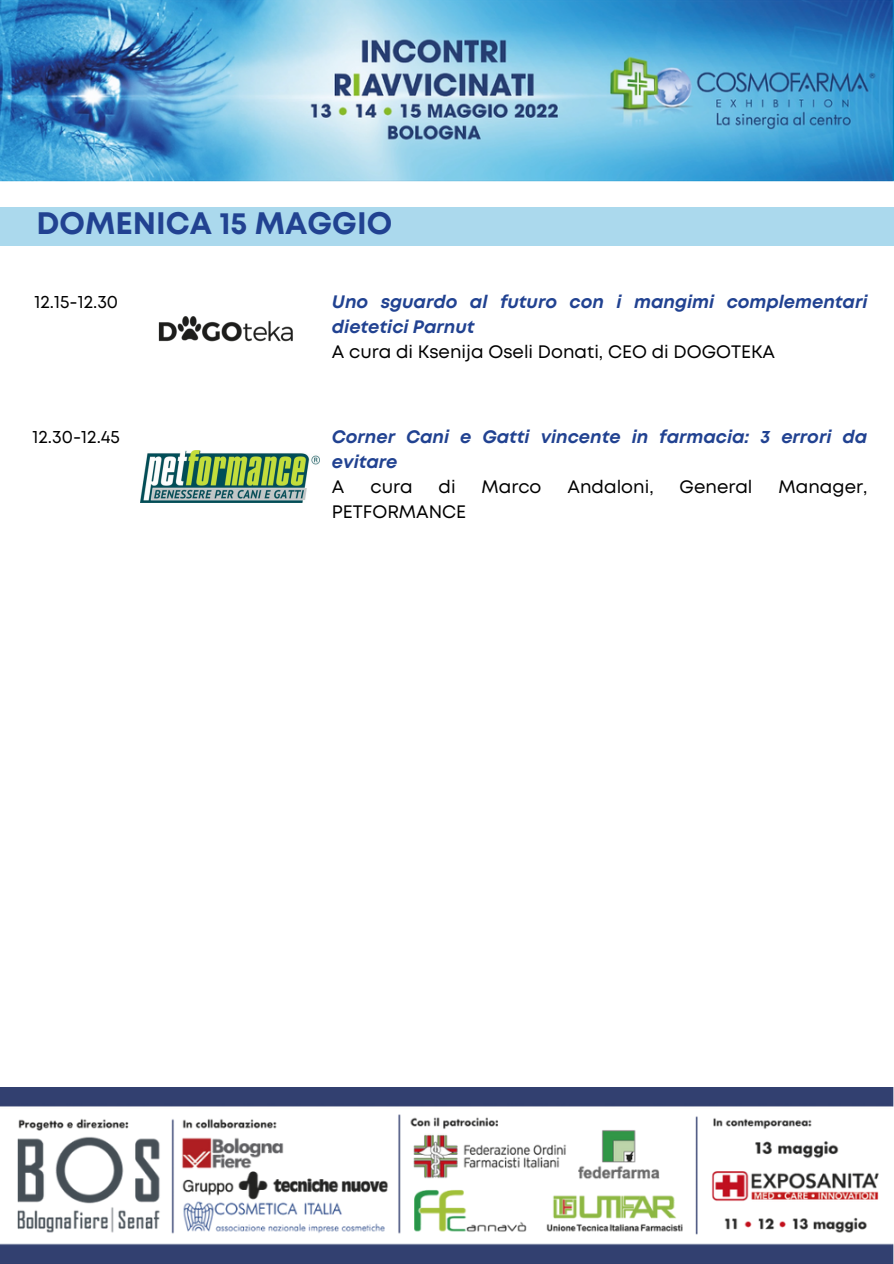
<style>
.page{position:relative;width:894px;height:1264px;background:#fff}
.page>*{position:absolute;margin:0;border:0;box-sizing:border-box;transform-origin:0 0}
.t1{font:700 31.05px "Mont";color:#214291}
.t2{font:18px "Mont";color:#000}
.t3{font:italic 700 18px/24.8px "Mont";color:#214291}
</style>
<div class="page">
<img style="left:0;top:1087px;width:893px;height:176px">
<img style="left:0;top:0;width:893px;height:181px">
<div style="left:0;top:207px;width:893px;height:38px;background:#abd9ed"></div>
<img style="left:140px;top:450px;width:179px;height:52px">
<img style="left:158px;top:316px;width:135px;height:26px">
<p class="t1" style="left:37px;top:211px;width:357px">DOMENICA 15 MAGGIO</p>
<p class="t2" style="left:34px;top:295px;width:85px">12.15-12.30</p>
<p class="t2" style="left:33px;top:430px;width:89px">12.30-12.45</p>
<p class="t3" style="left:332px;top:291px;width:537px">Uno sguardo al futuro con i mangimi complementari dietetici Parnut</p>
<p class="t2" style="left:332px;top:345px;width:444px">A cura di Ksenija Oseli Donati, CEO di DOGOTEKA</p>
<p class="t3" style="left:332px;top:426px;width:536px">Corner Cani e Gatti vincente in farmacia: 3 errori da evitare</p>
<p class="t2" style="left:332px;top:479px;width:14px">A</p>
<p class="t2" style="left:370px;top:479px;width:44px">cura</p>
<p class="t2" style="left:438px;top:479px;width:19px">di</p>
<p class="t2" style="left:481px;top:479px;width:61px">Marco</p>
<p class="t2" style="left:567px;top:479px;width:88px">Andaloni,</p>
<p class="t2" style="left:679px;top:479px;width:74px">General</p>
<p class="t2" style="left:778px;top:479px;width:90px">Manager,</p>
<p class="t2" style="left:332px;top:504px;width:136px">PETFORMANCE</p>
</div>
